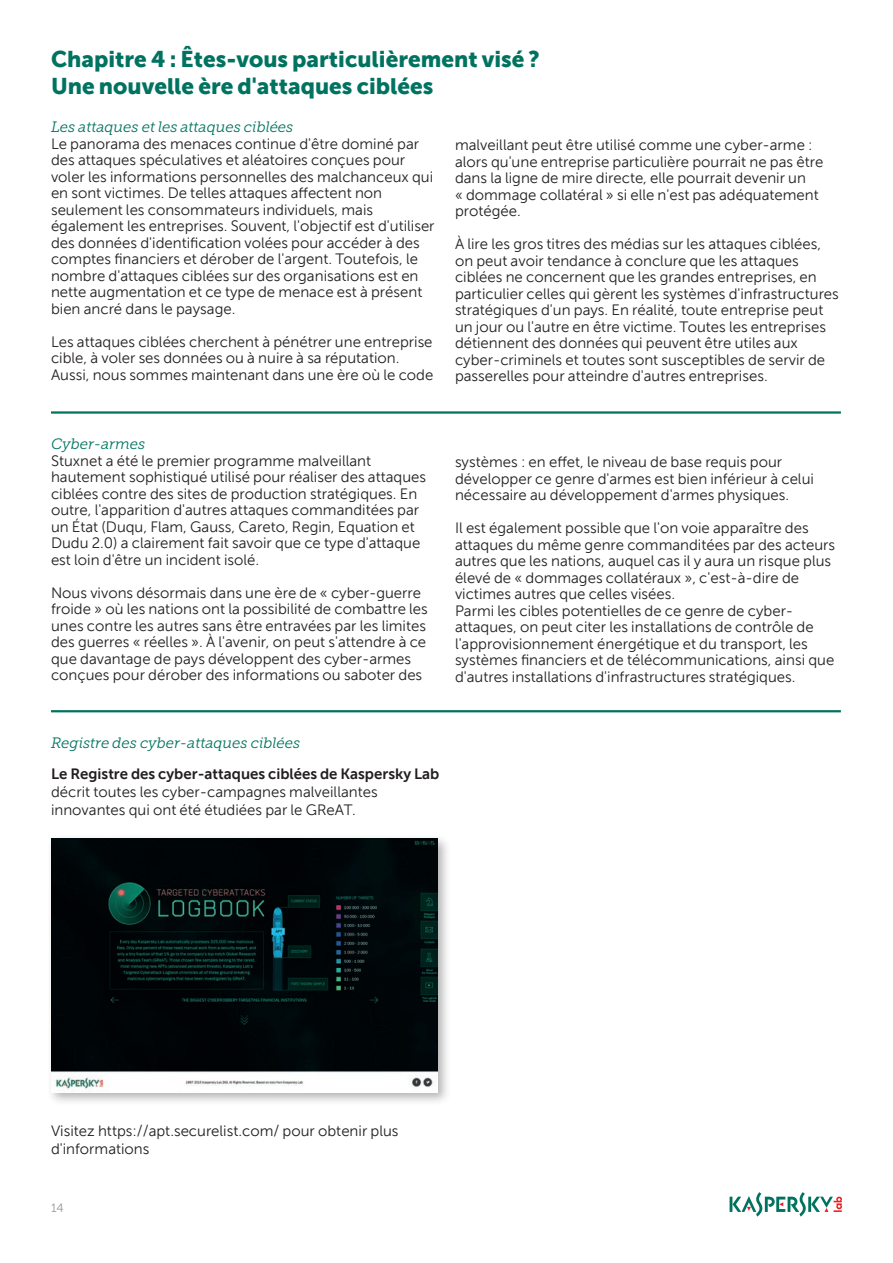
<style>
.page{position:relative;width:893px;height:1263px;background:#fff}
.page>*{position:absolute;margin:0;border:0;box-sizing:border-box;transform-origin:0 0}
.t1{font:22.5px "Museo Sans 900";color:#007360}
.BODY{font:15px/16.5px "Museo Sans 300";color:#231f20}
.t2{font:italic 15px "Museo Slab 300";color:#007360}
.t3{font:12px "Museo Sans 300";color:#939598}
.s1{font-family:"Museo Sans 700"}
</style>
<div class="page">
<svg style="left:730px;top:1192px;width:112px;height:24px"></svg>
<hr style="left:51px;top:411px;width:790px;height:3px;background:#007360">
<hr style="left:51px;top:710px;width:790px;height:2px;background:#007360">
<div style="left:46px;top:834px;width:405px;height:272px;background:#231f20;opacity:.34"></div>
<img style="left:51px;top:838px;width:387px;height:255px">
<p class="t1" style="left:51px;top:47px;width:490px">Chapitre 4 : Êtes-vous particulièrement visé ?</p>
<p class="t1" style="left:51px;top:74px;width:384px">Une nouvelle ère d'attaques ciblées</p>
<p class="t2" style="left:51px;top:119px;width:244px">Les attaques et les attaques ciblées</p>
<p class="BODY" style="left:51px;top:136px;width:385px">Le panorama des menaces continue d'être dominé par des attaques spéculatives et aléatoires conçues pour voler les informations personnelles des malchanceux qui en sont victimes. De telles attaques affectent non seulement les consommateurs individuels, mais également les entreprises. Souvent, l'objectif est d'utiliser des données d'identification volées pour accéder à des comptes financiers et dérober de l'argent. Toutefois, le nombre d'attaques ciblées sur des organisations est en nette augmentation et ce type de menace est à présent bien ancré dans le paysage.</p>
<p class="BODY" style="left:51px;top:334px;width:384px">Les attaques ciblées cherchent à pénétrer une entreprise cible, à voler ses données ou à nuire à sa réputation.<br>Aussi, nous sommes maintenant dans une ère où le code</p>
<p class="BODY" style="left:455px;top:137px;width:370px">malveillant peut être utilisé comme une cyber-arme : alors qu'une entreprise particulière pourrait ne pas être dans la ligne de mire directe, elle pourrait devenir un<br>« dommage collatéral » si elle n'est pas adéquatement protégée.</p>
<p class="BODY" style="left:455px;top:236px;width:385px">À lire les gros titres des médias sur les attaques ciblées, on peut avoir tendance à conclure que les attaques ciblées ne concernent que les grandes entreprises, en particulier celles qui gèrent les systèmes d'infrastructures stratégiques d'un pays. En réalité, toute entreprise peut un jour ou l'autre en être victime. Toutes les entreprises détiennent des données qui peuvent être utiles aux cyber-criminels et toutes sont susceptibles de servir de passerelles pour atteindre d'autres entreprises.</p>
<p class="t2" style="left:51px;top:436px;width:96px">Cyber-armes</p>
<p class="BODY" style="left:51px;top:452px;width:377px">Stuxnet a été le premier programme malveillant hautement sophistiqué utilisé pour réaliser des attaques ciblées contre des sites de production stratégiques. En outre, l'apparition d'autres attaques commanditées par un État (Duqu, Flam, Gauss, Careto, Regin, Equation et Dudu 2.0) a clairement fait savoir que ce type d'attaque est loin d'être un incident isolé.</p>
<p class="BODY" style="left:51px;top:584px;width:378px">Nous vivons désormais dans une ère de « cyber-guerre froide » où les nations ont la possibilité de combattre les unes contre les autres sans être entravées par les limites des guerres « réelles ». À l'avenir, on peut s'attendre à ce que davantage de pays développent des cyber-armes conçues pour dérober des informations ou saboter des</p>
<p class="BODY" style="left:455px;top:454px;width:360px">systèmes : en effet, le niveau de base requis pour développer ce genre d'armes est bien inférieur à celui nécessaire au développement d'armes physiques.</p>
<p class="BODY" style="left:455px;top:520px;width:382px">Il est également possible que l'on voie apparaître des attaques du même genre commanditées par des acteurs autres que les nations, auquel cas il y aura un risque plus élevé de « dommages collatéraux », c'est-à-dire de victimes autres que celles visées.<br>Parmi les cibles potentielles de ce genre de cyber&shy;attaques, on peut citer les installations de contrôle de l'approvisionnement énergétique et du transport, les systèmes financiers et de télécommunications, ainsi que d'autres installations d'infrastructures stratégiques.</p>
<p class="t2" style="left:51px;top:735px;width:251px">Registre des cyber-attaques ciblées</p>
<p class="BODY" style="left:51px;top:765px;width:390px;line-height:18px"><span class="s1">Le Registre des cyber-attaques ciblées de Kaspersky Lab </span>décrit toutes les cyber-campagnes malveillantes innovantes qui ont été étudiées par le GReAT.</p>
<p class="BODY" style="left:51px;top:1121px;width:349px;line-height:18px">Visitez https://apt.securelist.com/ pour obtenir plus d'informations</p>
<p class="t3" style="left:51px;top:1201px;width:14px">14</p>
</div>
